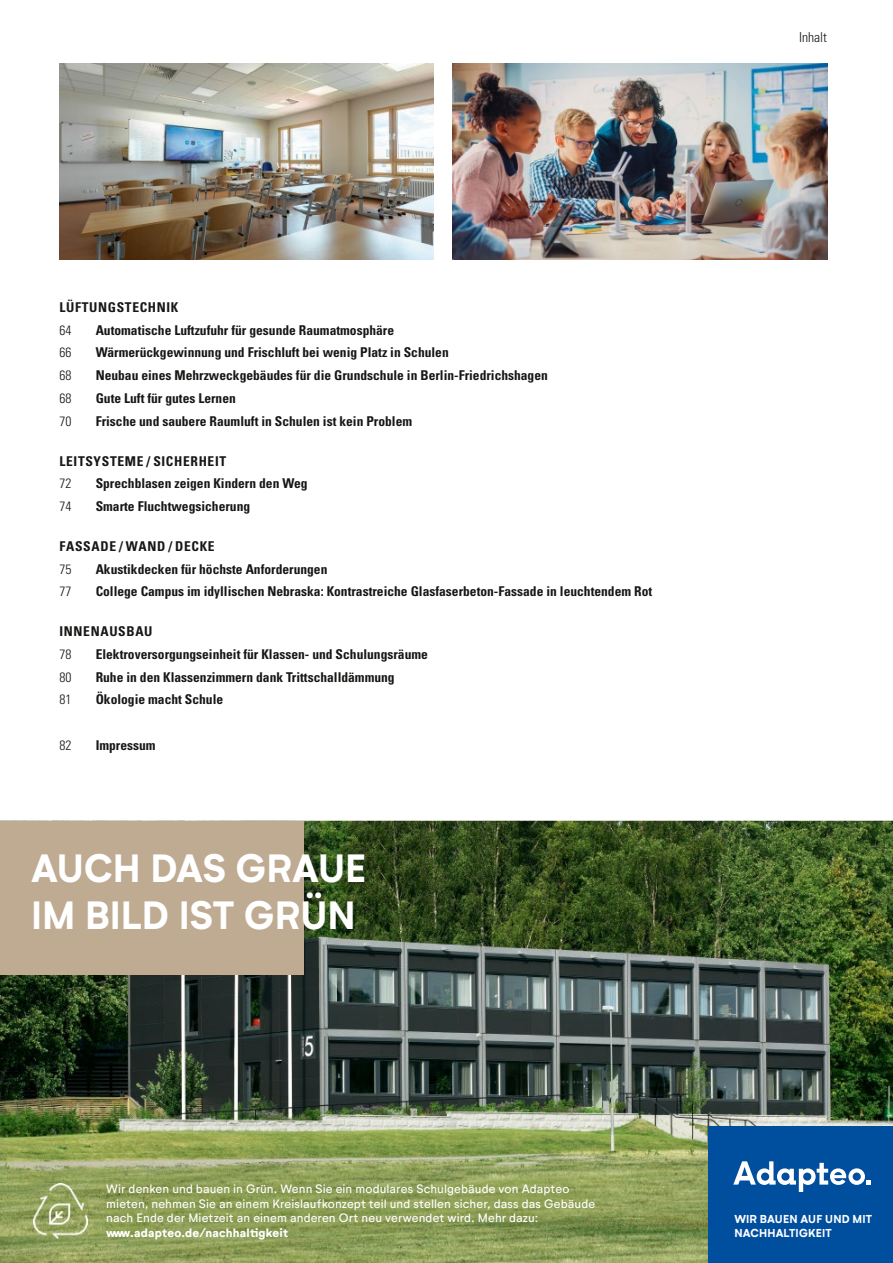
<style>
.page{position:relative;width:893px;height:1263px;background:#fff}
.page>*{position:absolute;margin:0;border:0;box-sizing:border-box;transform-origin:0 0}
.t1{font:700 39px/46.8px "Neutrif Studio";color:#fff}
.t2{font:300 condensed 13.65px "Univers LT Std";color:#181716}
.t3{font:700 condensed 13.5px "Univers LT Std";color:#181716}
.t4{font:700 condensed 13.5px "Univers LT Std";letter-spacing:.05em;color:#181716}
.t5{font:300 condensed 13.5px "Univers LT Std";color:#181716}
.t6{font:12px/14.7px "Neutrif Studio";letter-spacing:.01em;color:#fff}
.t7{font:800 12px "Neutrif Studio";letter-spacing:.015em;color:#fff}
.t8{font:700 11.4px/13.6px "Neutrif Studio";letter-spacing:.01em;color:#fff}
</style>
<div class="page">
<img style="left:60px;top:64px;width:374px;height:195px">
<img style="left:453px;top:64px;width:374px;height:195px">
<img style="left:0;top:821px;width:893px;height:442px">
<div style="left:0;top:821px;width:303px;height:153px;background:#beab92"></div>
<img style="left:33px;top:1183px;width:55px;height:55px">
<div style="left:708px;top:1127px;width:185px;height:136px;background:#004e9e"></div>
<svg style="left:733px;top:1161px;width:138px;height:31px"></svg>
<p class="t2" style="left:799px;top:29px;width:30px">Inhalt</p>
<p class="t4" style="left:60px;top:299px;width:120px">LÜFTUNGSTECHNIK</p>
<p class="t5" style="left:60px;top:322px;width:13px">64</p>
<p class="t3" style="left:96px;top:321px;width:300px">Automatische Luftzufuhr für gesunde Raumatmosphäre</p>
<p class="t5" style="left:60px;top:345px;width:13px">66</p>
<p class="t3" style="left:96px;top:344px;width:355px">Wärmerückgewinnung und Frischluft bei wenig Platz in Schulen</p>
<p class="t5" style="left:60px;top:367px;width:13px">68</p>
<p class="t3" style="left:96px;top:367px;width:454px">Neubau eines Mehrzweckgebäudes für die Grundschule in Berlin-Friedrichshagen</p>
<p class="t5" style="left:60px;top:390px;width:13px">68</p>
<p class="t3" style="left:96px;top:390px;width:142px">Gute Luft für gutes Lernen</p>
<p class="t5" style="left:60px;top:413px;width:13px">70</p>
<p class="t3" style="left:96px;top:413px;width:318px">Frische und saubere Raumluft in Schulen ist kein Problem</p>
<p class="t4" style="left:60px;top:452px;width:168px">LEITSYSTEME / SICHERHEIT</p>
<p class="t5" style="left:60px;top:475px;width:13px">72</p>
<p class="t3" style="left:96px;top:475px;width:213px">Sprechblasen zeigen Kindern den Weg</p>
<p class="t5" style="left:60px;top:498px;width:13px">74</p>
<p class="t3" style="left:96px;top:498px;width:156px">Smarte Fluchtwegsicherung</p>
<p class="t4" style="left:60px;top:538px;width:157px">FASSADE / WAND / DECKE</p>
<p class="t5" style="left:60px;top:561px;width:13px">75</p>
<p class="t3" style="left:96px;top:560px;width:233px">Akustikdecken für höchste Anforderungen</p>
<p class="t5" style="left:60px;top:583px;width:13px">77</p>
<p class="t3" style="left:96px;top:583px;width:558px">College Campus im idyllischen Nebraska: Kontrastreiche Glasfaserbeton-Fassade in leuchtendem Rot</p>
<p class="t4" style="left:60px;top:623px;width:95px">INNENAUSBAU</p>
<p class="t5" style="left:60px;top:646px;width:13px">78</p>
<p class="t3" style="left:96px;top:646px;width:334px">Elektroversorgungseinheit für Klassen- und Schulungsräume</p>
<p class="t5" style="left:60px;top:669px;width:13px">80</p>
<p class="t3" style="left:96px;top:668px;width:300px">Ruhe in den Klassenzimmern dank Trittschalldämmung</p>
<p class="t5" style="left:60px;top:692px;width:13px">81</p>
<p class="t3" style="left:96px;top:691px;width:129px">Ökologie macht Schule</p>
<p class="t5" style="left:60px;top:737px;width:13px">82</p>
<p class="t3" style="left:96px;top:737px;width:61px">Impressum</p>
<h1 class="t1" style="left:31px;top:846px;width:337px">AUCH DAS GRAUE<br>IM BILD IST GRÜN</h1>
<p class="t6" style="left:106px;top:1181px;width:490px">Wir denken und bauen in Grün. Wenn Sie ein modulares Schulgebäude von Adapteo mieten, nehmen Sie an einem Kreislaufkonzept teil und stellen sicher, dass das Gebäude nach Ende der Mietzeit an einem anderen Ort neu verwendet wird. Mehr dazu:</p>
<p class="t7" style="left:106px;top:1225px;width:183px">www.adapteo.de/nachhaltigkeit</p>
<p class="t8" style="left:734px;top:1213px;width:139px">WIR BAUEN AUF UND MIT<br>NACHHALTIGKEIT</p>
</div>
